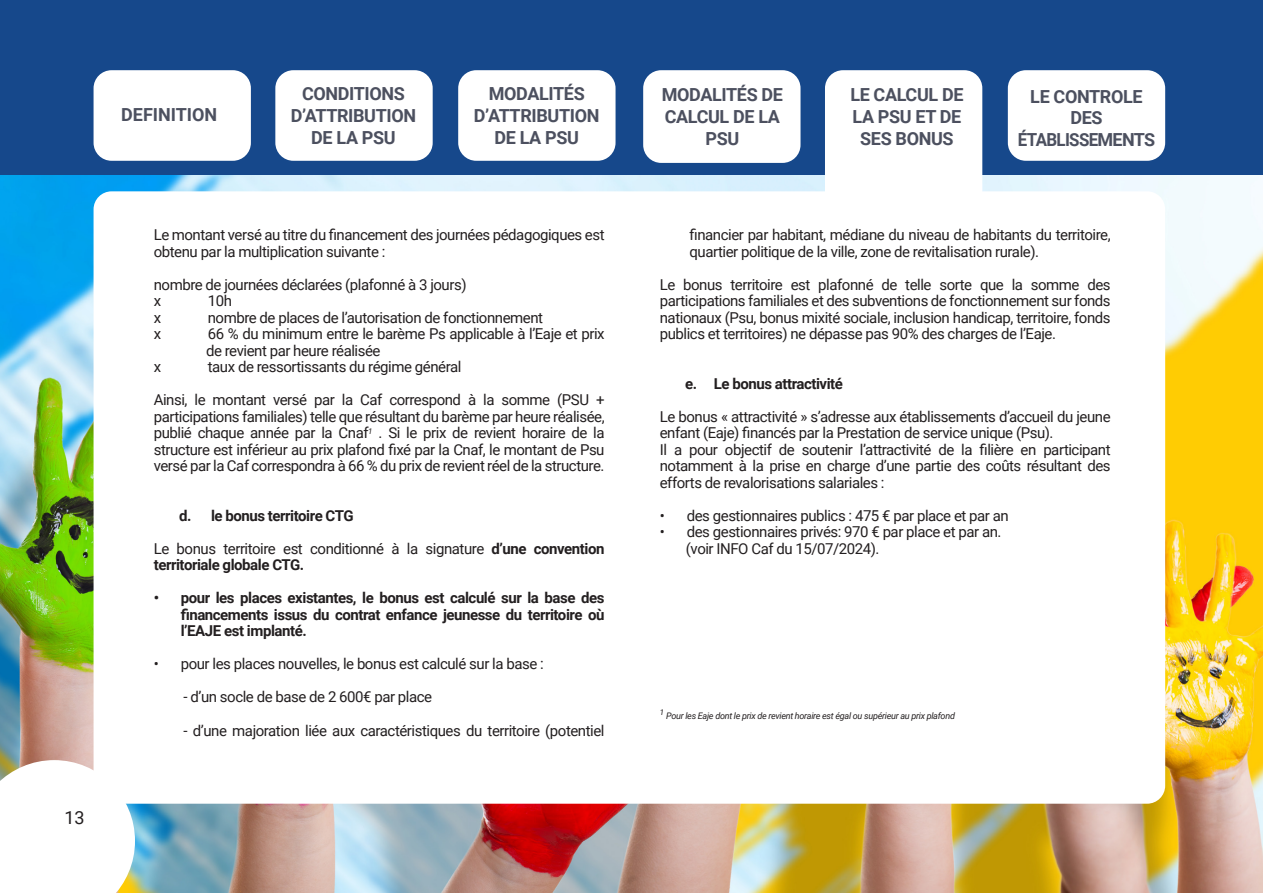
<style>
.page{position:relative;width:1263px;height:893px;background:#fff}
.page>*{position:absolute;margin:0;border:0;box-sizing:border-box;transform-origin:0 0}
.t1{font:700 18px/21.6px "Roboto";letter-spacing:-.02em;color:#4c505f;text-align:center}
.t2{font:700 18px/21.6px "Roboto";letter-spacing:-.04em;color:#4c505f;text-align:center}
.t3{font:700 18px "Roboto";color:#4c505f}
.t4{font:18px "Roboto";color:#231f20}
.t5{font:15px/16.5px "Roboto";letter-spacing:-.03em;color:#231f20}
.t6{font:700 15px/16.5px "Roboto";letter-spacing:-.03em;color:#231f20;text-align:justify}
.t7{font:italic 9px "Roboto";letter-spacing:-.03em;color:#231f20}
.t8{font:italic 7.8px "Roboto";color:#231f20}
.s1{font-weight:700}
</style>
<div class="page">
<img style="left:0;top:174px;width:1263px;height:719px">
<div style="left:94px;top:191px;width:1071px;height:613px;background:#fff;border-radius:18px"></div>
<div style="left:0;top:0;width:1263px;height:174px;background:#16488b"></div>
<svg style="left:0;top:760px;width:135px;height:133px"></svg>
<div style="left:94px;top:70px;width:157px;height:91px;background:#fff;border-radius:18px"></div>
<div style="left:458px;top:70px;width:157px;height:91px;background:#fff;border-radius:18px"></div>
<div style="left:275px;top:70px;width:158px;height:91px;background:#fff;border-radius:18px"></div>
<div style="left:643px;top:70px;width:157px;height:93px;background:#fff;border-radius:18px"></div>
<div style="left:1008px;top:70px;width:157px;height:91px;background:#fff;border-radius:18px"></div>
<div style="left:825px;top:70px;width:157px;height:151px;background:#fff;border-radius:18px"></div>
<p class="t4" style="left:65px;top:805px;width:22px">13</p>
<p class="t3" style="left:121px;top:102px;width:98px">DEFINITION</p>
<p class="t1" style="left:291px;top:83px;width:127px">CONDITIONS<br>D’ATTRIBUTION<br>DE LA PSU</p>
<p class="t1" style="left:474px;top:83px;width:127px">MODALITÉS<br>D’ATTRIBUTION<br>DE LA PSU</p>
<p class="t1" style="left:662px;top:84px;width:123px">MODALITÉS DE<br>CALCUL DE LA<br>PSU</p>
<p class="t1" style="left:850px;top:84px;width:115px">LE CALCUL DE<br>LA PSU ET DE<br>SES BONUS</p>
<p class="t2" style="left:1018px;top:85px;width:139px">LE CONTROLE<br>DES<br>ÉTABLISSEMENTS</p>
<p class="t5" style="left:154px;top:226px;width:452px">Le montant versé au titre du financement des journées pédagogiques est obtenu par la multiplication suivante :</p>
<p class="t5" style="left:154px;top:276px;width:314px">nombre de journées déclarées (plafonné à 3 jours) x</p>
<p class="t5" style="left:208px;top:292px;width:26px">10h</p>
<p class="t5" style="left:154px;top:309px;width:9px">x</p>
<p class="t5" style="left:208px;top:309px;width:337px">nombre de places de l’autorisation de fonctionnement</p>
<p class="t5" style="left:154px;top:325px;width:9px">x</p>
<p class="t5" style="left:206px;top:325px;width:400px">66 % du minimum entre le barème Ps applicable à l’Eaje et prix de revient par heure réalisée</p>
<p class="t5" style="left:154px;top:358px;width:9px">x</p>
<p class="t5" style="left:208px;top:358px;width:255px">taux de ressortissants du régime général</p>
<p class="t5" style="left:154px;top:391px;width:452px;text-align:justify">Ainsi, le montant versé par la Caf correspond à la somme (PSU + participations familiales) telle que résultant du barème par heure réalisée, publié chaque année par la Cnaf<sup>1</sup> . Si le prix de revient horaire de la structure est inférieur au prix plafond fixé par la Cnaf, le montant de Psu versé par la Caf correspondra à 66 % du prix de revient réel de la structure.</p>
<p class="t6" style="left:179px;top:507px;width:176px">d. le bonus territoire CTG</p>
<p class="t5" style="left:154px;top:540px;width:452px">Le bonus territoire est conditionné à la signature <span class="s1">d’une convention territoriale globale CTG.</span></p>
<p class="t6" style="left:181px;top:589px;width:425px;text-indent:-27px">• pour les places existantes, le bonus est calculé sur la base des financements issus du contrat enfance jeunesse du territoire où l’EAJE est implanté.</p>
<p class="t5" style="left:154px;top:655px;width:392px">• pour les places nouvelles, le bonus est calculé sur la base :</p>
<p class="t5" style="left:184px;top:688px;width:250px">- d’un socle de base de 2 600€ par place</p>
<p class="t5" style="left:184px;top:721px;width:423px">- d’une majoration liée aux caractéristiques du territoire (potentiel</p>
<p class="t5" style="left:689px;top:226px;width:423px">financier par habitant, médiane du niveau de habitants du territoire, quartier politique de la ville, zone de revitalisation rurale).</p>
<p class="t5" style="left:660px;top:276px;width:452px;text-align:justify">Le bonus territoire est plafonné de telle sorte que la somme des participations familiales et des subventions de fonctionnement sur fonds nationaux (Psu, bonus mixité sociale, inclusion handicap, territoire, fonds publics et territoires) ne dépasse pas 90% des charges de l’Eaje.</p>
<p class="t6" style="left:685px;top:375px;width:159px">e. Le bonus attractivité</p>
<p class="t5" style="left:660px;top:408px;width:452px">Le bonus « attractivité » s’adresse aux établissements d’accueil du jeune enfant (Eaje) financés par la Prestation de service unique (Psu).<br>Il a pour objectif de soutenir l’attractivité de la filière en participant notamment à la prise en charge d’une partie des coûts résultant des efforts de revalorisations salariales :</p>
<p class="t5" style="left:660px;top:507px;width:351px">• des gestionnaires publics : 475 € par place et par an</p>
<p class="t5" style="left:686px;top:523px;width:317px;text-indent:-26px">• des gestionnaires privés: 970 € par place et par an. (voir INFO Caf du 15/07/2024).</p>
<p class="t8" style="left:660px;top:706px;width:6px">1</p>
<p class="t7" style="left:666px;top:709px;width:290px">Pour les Eaje dont le prix de revient horaire est égal ou supérieur au prix plafond</p>
</div>
